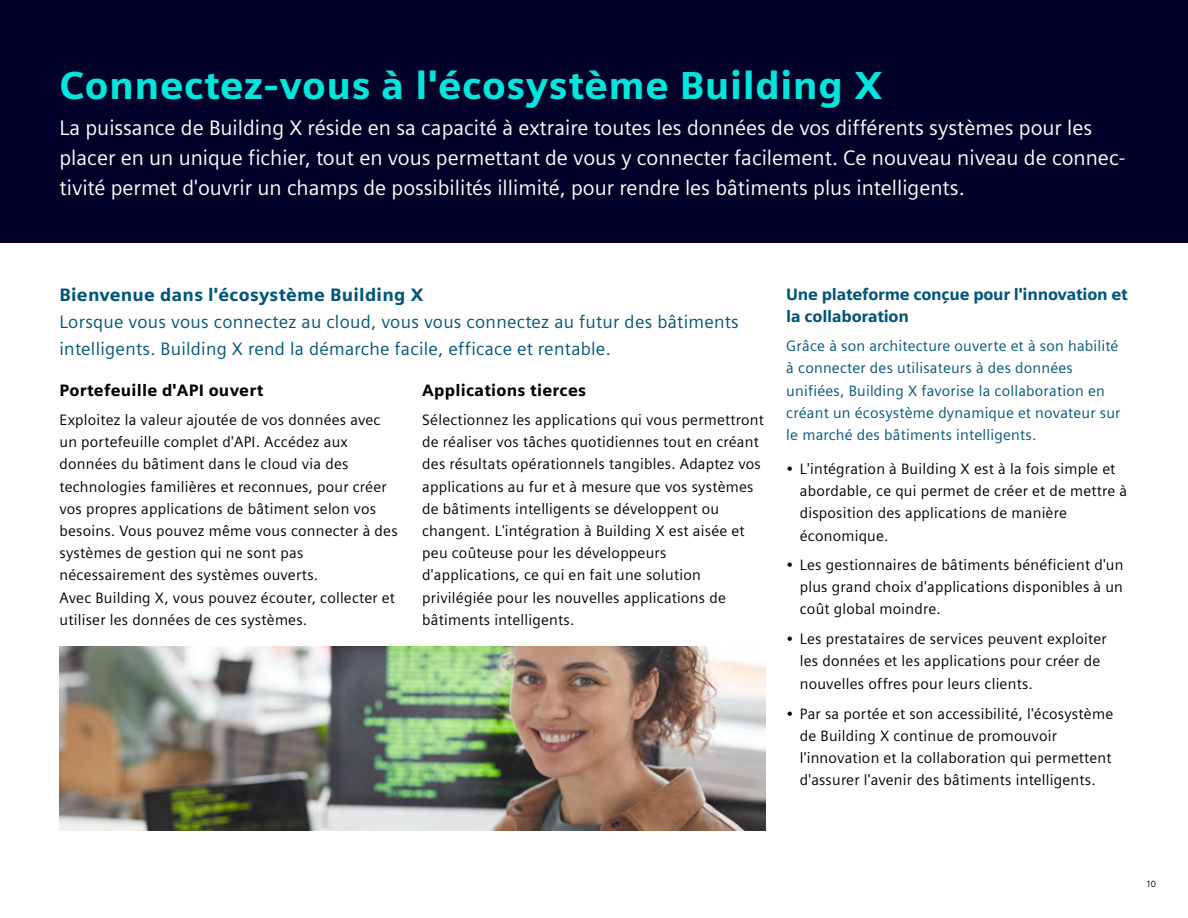
<style>
.page{position:relative;width:1188px;height:918px;background:#fff}
.page>*{position:absolute;margin:0;border:0;box-sizing:border-box;transform-origin:0 0}
.t1{font:900 39px "Siemens Sans";letter-spacing:.015em;color:#00e6dc}
.t2{font:21px/30px "Siemens Sans";color:#fff}
.t3{font:18px/27px "Siemens Sans";letter-spacing:.015em;color:#00557c}
.t4{font:900 18px "Siemens Sans";letter-spacing:.015em;color:#00557c}
.t5{font:900 16.5px/22.2px "Siemens Sans";letter-spacing:-.015em;color:#00557c}
.t6{font:900 16.5px "Siemens Sans";letter-spacing:.015em;color:#000}
.t7{font:15px/22.2px "Siemens Sans";letter-spacing:.015em;color:#000}
.t8{font:15px/22.2px "Siemens Sans";letter-spacing:.015em;color:#00557c}
.t9{font:9px "Siemens Sans";color:#000}
</style>
<div class="page">
<div style="left:0;top:0;width:1188px;height:243px;background:#000028"></div>
<img style="left:60px;top:647px;width:705px;height:183px">
<h1 class="t1" style="left:60px;top:54px;width:825px">Connectez-vous à l'écosystème Building X</h1>
<p class="t2" style="left:60px;top:112px;width:1067px">La puissance de Building X réside en sa capacité à extraire toutes les données de vos différents systèmes pour les placer en un unique fichier, tout en vous permettant de vous y connecter facilement. Ce nouveau niveau de connec&shy;tivité permet d'ouvrir un champs de possibilités illimité, pour rendre les bâtiments plus intelligents.</p>
<p class="t4" style="left:60px;top:280px;width:366px">Bienvenue dans l'écosystème Building X</p>
<p class="t3" style="left:60px;top:307px;width:681px">Lorsque vous vous connectez au cloud, vous vous connectez au futur des bâtiments intelligents. Building X rend la démarche facile, efficace et rentable.</p>
<p class="t6" style="left:60px;top:377px;width:205px">Portefeuille d'API ouvert</p>
<p class="t7" style="left:60px;top:408px;width:340px">Exploitez la valeur ajoutée de vos données avec un portefeuille complet d'API. Accédez aux données du bâtiment dans le cloud via des technologies familières et reconnues, pour créer vos propres applications de bâtiment selon vos besoins. Vous pouvez même vous connecter à des systèmes de gestion qui ne sont pas nécessairement des systèmes ouverts.<br>Avec Building X, vous pouvez écouter, collecter et utiliser les données de ces systèmes.</p>
<p class="t6" style="left:422px;top:377px;width:165px">Applications tierces</p>
<p class="t7" style="left:422px;top:408px;width:343px">Sélectionnez les applications qui vous permettront de réaliser vos tâches quotidiennes tout en créant des résultats opérationnels tangibles. Adaptez vos applications au fur et à mesure que vos systèmes de bâtiments intelligents se développent ou changent. L'intégration à Building X est aisée et peu coûteuse pour les développeurs d'applications, ce qui en fait une solution privilégiée pour les nouvelles applications de bâtiments intelligents.</p>
<p class="t5" style="left:786px;top:282px;width:343px">Une plateforme conçue pour l'innovation et la collaboration</p>
<p class="t8" style="left:786px;top:334px;width:336px">Grâce à son architecture ouverte et à son habilité à connecter des utilisateurs à des données unifiées, Building X favorise la collaboration en créant un écosystème dynamique et novateur sur le marché des bâtiments intelligents.</p>
<p class="t7" style="left:800px;top:457px;width:329px;text-indent:-14px">• L'intégration à Building X est à la fois simple et abordable, ce qui permet de créer et de mettre à disposition des applications de manière économique.</p>
<p class="t7" style="left:800px;top:552px;width:325px;text-align:justify;text-indent:-14px">• Les gestionnaires de bâtiments bénéficient d'un plus grand choix d'applications disponibles à un coût global moindre.</p>
<p class="t7" style="left:800px;top:627px;width:308px;text-indent:-14px">• Les prestataires de services peuvent exploiter les données et les applications pour créer de nouvelles offres pour leurs clients.</p>
<p class="t7" style="left:800px;top:701px;width:315px;text-indent:-14px">• Par sa portée et son accessibilité, l'écosystème de Building X continue de promouvoir l'innovation et la collaboration qui permettent d'assurer l'avenir des bâtiments intelligents.</p>
<p class="t9" style="left:1147px;top:877px;width:11px">10</p>
</div>
